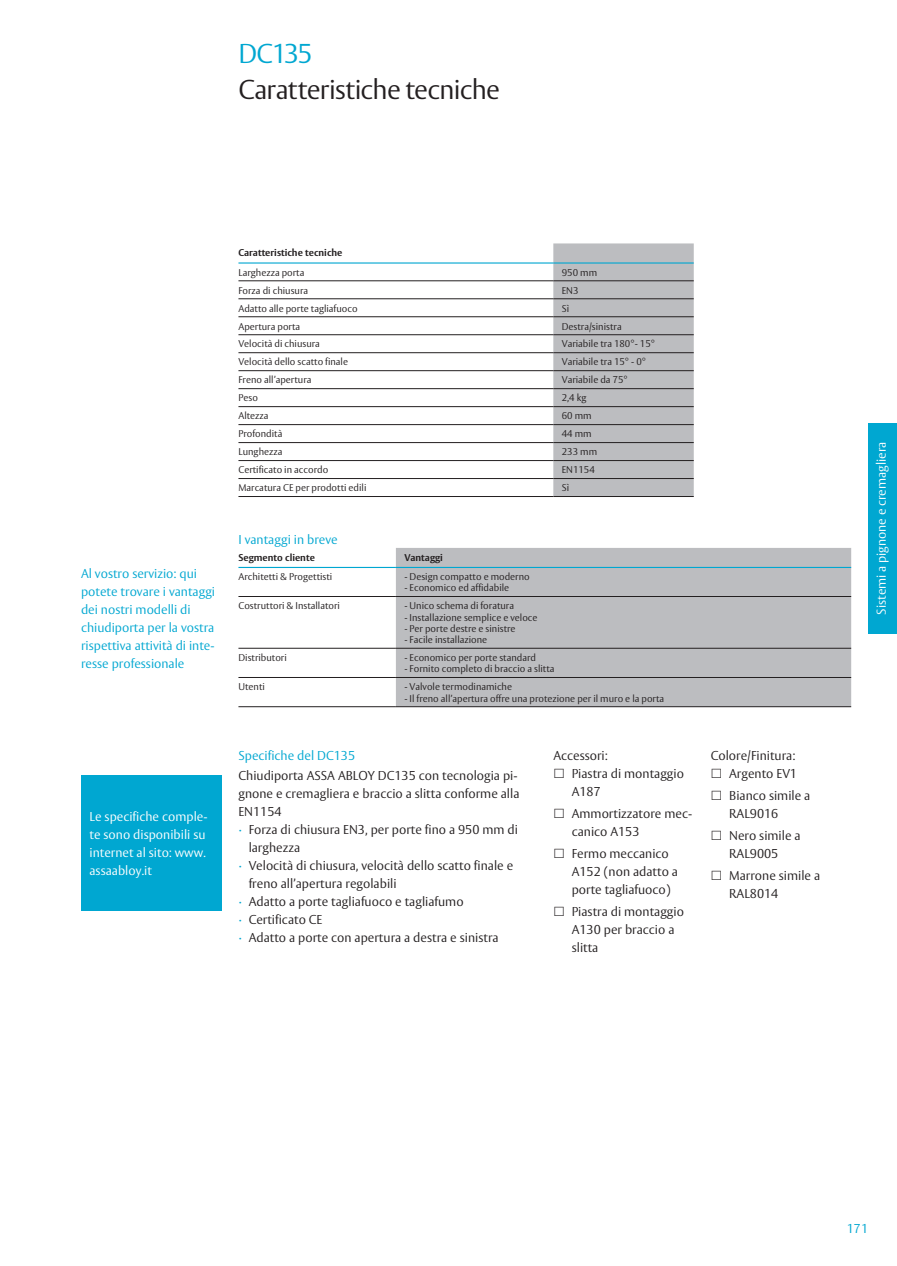
<style>
.page{position:relative;width:897px;height:1266px;background:#fff}
.page>*{position:absolute;margin:0;border:0;box-sizing:border-box;transform-origin:0 0}
.t1{font:300 27px "ASSA Vesta";letter-spacing:-.025em;color:#231f20}
.t2{font:300 27px "ASSA Vesta";letter-spacing:-.055em;color:#00a7d1}
.t3{font:300 12.75px/18px "ASSA Vesta";color:#231f20}
.t4{font:300 12.75px/18px "ASSA Vesta";color:#00a7d1}
.t5{font:300 12.75px/18px "ASSA Vesta";color:#fff}
.t6{font:300 9.75px "ASSA Vesta";color:#231f20}
.t7{font:700 9.75px "ASSA Vesta";color:#231f20}
.s1{color:#00a7d1}
</style>
<div class="page">
<div style="left:868px;top:423px;width:28px;height:210px;background:#00a7d1"></div>
<div style="left:396px;top:548px;width:455px;height:158px;background:#bcbdc0"></div>
<hr style="left:238px;top:567px;width:158px;height:1px;background:#00a7d1">
<hr style="left:396px;top:567px;width:455px;height:1px;background:#00a7d1">
<hr style="left:238px;top:596px;width:158px;height:1px;background:#231f20">
<hr style="left:396px;top:596px;width:455px;height:1px;background:#231f20">
<hr style="left:238px;top:648px;width:158px;height:1px;background:#231f20">
<hr style="left:396px;top:648px;width:455px;height:1px;background:#231f20">
<hr style="left:238px;top:677px;width:158px;height:1px;background:#231f20">
<hr style="left:396px;top:677px;width:455px;height:1px;background:#231f20">
<hr style="left:238px;top:706px;width:158px;height:1px;background:#231f20">
<hr style="left:396px;top:706px;width:455px;height:1px;background:#231f20">
<svg style="left:553px;top:243px;width:140px;height:253px;background:#babcbf"></svg>
<hr style="left:238px;top:262px;width:315px;height:1px;background:#00a7d1">
<hr style="left:553px;top:262px;width:140px;height:1px;background:#00a7d1">
<hr style="left:238px;top:280px;width:315px;height:1px;background:#231f20">
<hr style="left:553px;top:280px;width:140px;height:1px;background:#231f20">
<hr style="left:238px;top:298px;width:315px;height:1px;background:#231f20">
<hr style="left:553px;top:298px;width:140px;height:1px;background:#231f20">
<hr style="left:238px;top:316px;width:315px;height:1px;background:#231f20">
<hr style="left:553px;top:316px;width:140px;height:1px;background:#231f20">
<hr style="left:238px;top:334px;width:315px;height:1px;background:#231f20">
<hr style="left:553px;top:334px;width:140px;height:1px;background:#231f20">
<hr style="left:238px;top:352px;width:315px;height:1px;background:#231f20">
<hr style="left:553px;top:352px;width:140px;height:1px;background:#231f20">
<hr style="left:238px;top:370px;width:315px;height:1px;background:#231f20">
<hr style="left:553px;top:370px;width:140px;height:1px;background:#231f20">
<hr style="left:238px;top:388px;width:315px;height:1px;background:#231f20">
<hr style="left:553px;top:388px;width:140px;height:1px;background:#231f20">
<hr style="left:238px;top:406px;width:315px;height:1px;background:#231f20">
<hr style="left:553px;top:406px;width:140px;height:1px;background:#231f20">
<hr style="left:238px;top:424px;width:315px;height:1px;background:#231f20">
<hr style="left:553px;top:424px;width:140px;height:1px;background:#231f20">
<hr style="left:238px;top:442px;width:315px;height:1px;background:#231f20">
<hr style="left:553px;top:442px;width:140px;height:1px;background:#231f20">
<hr style="left:238px;top:460px;width:315px;height:1px;background:#231f20">
<hr style="left:553px;top:460px;width:140px;height:1px;background:#231f20">
<hr style="left:238px;top:478px;width:315px;height:1px;background:#231f20">
<hr style="left:553px;top:478px;width:140px;height:1px;background:#231f20">
<hr style="left:238px;top:496px;width:315px;height:1px;background:#231f20">
<hr style="left:553px;top:496px;width:140px;height:1px;background:#231f20">
<div style="left:81px;top:774px;width:140px;height:136px;background:#00a7d1"></div>
<h1 class="t2" style="left:238px;top:38px;width:76px">DC135</h1>
<h1 class="t1" style="left:238px;top:74px;width:263px">Caratteristiche tecniche</h1>
<h2 class="t4" style="left:81px;top:564px;width:136px">Al vostro servizio: qui potete trovare i vantaggi dei nostri modelli di chiudiporta per la vostra rispettiva attività di inte&shy;resse professionale</h2>
<h2 class="t5" style="left:89px;top:807px;width:119px">Le specifiche comple&shy;te sono disponibili su internet al sito: www. assaabloy.it</h2>
<p class="t7" style="left:238px;top:247px;width:105px">Caratteristiche tecniche</p>
<p class="t6" style="left:238px;top:266px;width:67px">Larghezza porta</p>
<p class="t6" style="left:561px;top:266px;width:37px">950 mm</p>
<p class="t6" style="left:238px;top:284px;width:71px">Forza di chiusura</p>
<p class="t6" style="left:561px;top:284px;width:18px">EN3</p>
<p class="t6" style="left:238px;top:302px;width:121px">Adatto alle porte tagliafuoco</p>
<p class="t6" style="left:561px;top:302px;width:9px">Sì</p>
<p class="t6" style="left:238px;top:320px;width:63px">Apertura porta</p>
<p class="t6" style="left:561px;top:320px;width:61px">Destra/sinistra</p>
<p class="t6" style="left:238px;top:338px;width:83px">Velocità di chiusura</p>
<p class="t6" style="left:561px;top:338px;width:95px">Variabile tra 180°- 15°</p>
<p class="t6" style="left:238px;top:356px;width:111px">Velocità dello scatto finale</p>
<p class="t6" style="left:561px;top:356px;width:86px">Variabile tra 15° - 0°</p>
<p class="t6" style="left:238px;top:374px;width:74px">Freno all’apertura</p>
<p class="t6" style="left:561px;top:374px;width:67px">Variabile da 75°</p>
<p class="t6" style="left:238px;top:392px;width:21px">Peso</p>
<p class="t6" style="left:561px;top:392px;width:26px">2,4 kg</p>
<p class="t6" style="left:238px;top:410px;width:32px">Altezza</p>
<p class="t6" style="left:561px;top:410px;width:31px">60 mm</p>
<p class="t6" style="left:238px;top:428px;width:45px">Profondità</p>
<p class="t6" style="left:561px;top:428px;width:31px">44 mm</p>
<p class="t6" style="left:238px;top:446px;width:46px">Lunghezza</p>
<p class="t6" style="left:561px;top:446px;width:37px">233 mm</p>
<p class="t6" style="left:238px;top:464px;width:91px">Certificato in accordo</p>
<p class="t6" style="left:561px;top:464px;width:34px">EN1154</p>
<p class="t6" style="left:238px;top:482px;width:129px">Marcatura CE per prodotti edili</p>
<p class="t6" style="left:561px;top:482px;width:9px">Sì</p>
<h2 class="t4" style="left:238px;top:531px;width:101px">I vantaggi in breve</h2>
<p class="t7" style="left:238px;top:551px;width:78px">Segmento cliente</p>
<p class="t7" style="left:404px;top:552px;width:40px">Vantaggi</p>
<p class="t6" style="left:238px;top:570px;width:95px">Architetti &amp; Progettisti</p>
<p class="t6" style="left:404px;top:570px;width:127px">- Design compatto e moderno</p>
<p class="t6" style="left:404px;top:582px;width:106px">- Economico ed affidabile</p>
<p class="t6" style="left:238px;top:600px;width:103px">Costruttori &amp; Installatori</p>
<p class="t6" style="left:404px;top:600px;width:111px">- Unico schema di foratura</p>
<p class="t6" style="left:404px;top:611px;width:134px">- Installazione semplice e veloce</p>
<p class="t6" style="left:404px;top:622px;width:113px">- Per porte destre e sinistre</p>
<p class="t6" style="left:404px;top:633px;width:84px">- Facile installazione</p>
<p class="t6" style="left:238px;top:651px;width:50px">Distributori</p>
<p class="t6" style="left:404px;top:651px;width:133px">- Economico per porte standard</p>
<p class="t6" style="left:404px;top:663px;width:152px">- Fornito completo di braccio a slitta</p>
<p class="t6" style="left:238px;top:681px;width:28px">Utenti</p>
<p class="t6" style="left:404px;top:681px;width:109px">- Valvole termodinamiche</p>
<p class="t6" style="left:404px;top:692px;width:261px">- Il freno all’apertura offre una protezione per il muro e la porta</p>
<h2 class="t4" style="left:238px;top:746px;width:118px">Specifiche del DC135</h2>
<h2 class="t3" style="left:238px;top:766px;width:280px">Chiudiporta ASSA ABLOY DC135 con tecnologia pi-</h2>
<h2 class="t3" style="left:238px;top:784px;width:282px">gnone e cremagliera e braccio a slitta conforme alla</h2>
<h2 class="t3" style="left:238px;top:802px;width:45px">EN1154</h2>
<h2 class="t3" style="left:238px;top:820px;width:281px"><span class="s1">∙</span> Forza di chiusura EN3, per porte fino a 950 mm di</h2>
<h2 class="t3" style="left:248px;top:838px;width:53px">larghezza</h2>
<h2 class="t3" style="left:238px;top:856px;width:276px"><span class="s1">∙</span> Velocità di chiusura, velocità dello scatto finale e</h2>
<h2 class="t3" style="left:248px;top:874px;width:149px">freno all’apertura regolabili</h2>
<h2 class="t3" style="left:238px;top:892px;width:227px"><span class="s1">∙</span> Adatto a porte tagliafuoco e tagliafumo</h2>
<h2 class="t3" style="left:238px;top:910px;width:85px"><span class="s1">∙</span> Certificato CE</h2>
<h2 class="t3" style="left:238px;top:928px;width:261px"><span class="s1">∙</span> Adatto a porte con apertura a destra e sinistra</h2>
<h2 class="t3" style="left:571px;top:746px;width:114px;text-indent:-18px">Accessori:<br>Piastra di montaggio<br>A187</h2>
<h2 class="t3" style="left:571px;top:804px;width:122px">Ammortizzatore mec&shy;canico A153</h2>
<h2 class="t3" style="left:571px;top:845px;width:108px">Fermo meccanico<br>A152 (non adatto a porte tagliafuoco)</h2>
<h2 class="t3" style="left:571px;top:903px;width:114px">Piastra di montaggio<br>A130 per braccio a slitta</h2>
<h2 class="t3" style="left:710px;top:746px;width:88px;text-align:right">Colore/Finitura:<br>Argento EV1</h2>
<h2 class="t3" style="left:729px;top:786px;width:83px">Bianco simile a<br>RAL9016</h2>
<h2 class="t3" style="left:729px;top:827px;width:73px">Nero simile a<br>RAL9005</h2>
<h2 class="t3" style="left:729px;top:867px;width:92px">Marrone simile a<br>RAL8014</h2>
<h2 class="t5" style="left:872px;top:614px;width:174px;rotate:-90deg">Sistemi a pignone e cremagliera</h2>
<h2 class="t4" style="left:846px;top:1219px;width:23px">171</h2>
</div>
